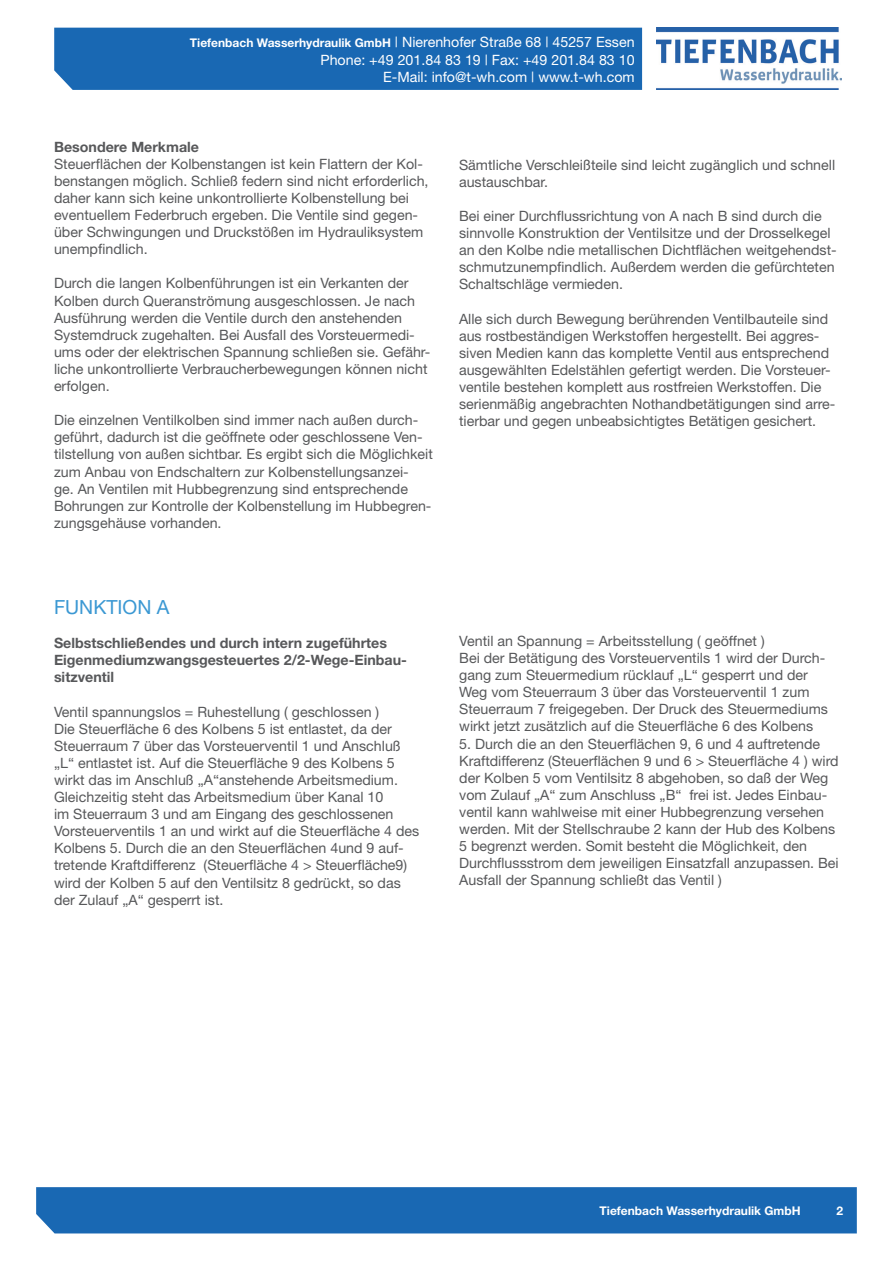
<style>
.page{position:relative;width:893px;height:1263px;background:#fff}
.page>*{position:absolute;margin:0;border:0;box-sizing:border-box;transform-origin:0 0}
.t1{font:19.5px "Helvetica Neue";color:#3b98d3}
.t2{font:14.25px/17.1px "Helvetica Neue";color:#57585a}
.t3{font:14.25px/17.1px "Helvetica Neue";color:#fff;text-align:right}
.t4{font:700 14.25px/17.1px "Helvetica Neue";color:#57585a}
.t5{font:700 12px "Helvetica Neue";color:#fff}
.s1{font-weight:700;font-size:12px}
</style>
<div class="page">
<div style="left:54px;top:28px;width:588px;height:62px;background:#1968b3"></div>
<div style="left:36px;top:1187px;width:821px;height:46px;background:#1968b3"></div>
<img style="left:656px;top:28px;width:186px;height:62px">
<p class="t3" style="left:190px;top:34px;width:446px"><span class="s1">Tiefenbach Wasserhydraulik GmbH</span> | Nierenhofer Straße 68 | 45257 Essen<br>Phone: +49 201.84 83 19 | Fax: +49 201.84 83 10<br>E-Mail: info@t-wh.com | www.t-wh.com</p>
<p class="t4" style="left:54px;top:138px;width:147px">Besondere Merkmale</p>
<p class="t2" style="left:54px;top:155px;width:376px">Steuerflächen der Kolbenstangen ist kein Flattern der Kol&shy;benstangen möglich. Schließ federn sind nicht erforderlich, daher kann sich keine unkontrollierte Kolbenstellung bei eventuellem Federbruch ergeben. Die Ventile sind gegen&shy;über Schwingungen und Druckstößen im Hydrauliksystem unempfindlich.</p>
<p class="t2" style="left:54px;top:275px;width:378px">Durch die langen Kolbenführungen ist ein Verkanten der Kolben durch Queranströmung ausgeschlossen. Je nach Ausführung werden die Ventile durch den anstehenden Systemdruck zugehalten. Bei Ausfall des Vorsteuermedi&shy;ums oder der elektrischen Spannung schließen sie. Gefähr&shy;liche unkontrollierte Verbraucherbewegungen können nicht erfolgen.</p>
<p class="t2" style="left:54px;top:411px;width:380px">Die einzelnen Ventilkolben sind immer nach außen durch&shy;geführt, dadurch ist die geöffnete oder geschlossene Ven&shy;tilstellung von außen sichtbar. Es ergibt sich die Möglichkeit zum Anbau von Endschaltern zur Kolbenstellungsanzei-<br>ge. An Ventilen mit Hubbegrenzung sind entsprechende Bohrungen zur Kontrolle der Kolbenstellung im Hubbegren&shy;zungsgehäuse vorhanden.</p>
<p class="t2" style="left:459px;top:156px;width:378px">Sämtliche Verschleißteile sind leicht zugänglich und schnell austauschbar.</p>
<p class="t2" style="left:459px;top:207px;width:379px">Bei einer Durchflussrichtung von A nach B sind durch die sinnvolle Konstruktion der Ventilsitze und der Drosselkegel an den Kolbe ndie metallischen Dichtflächen weitgehendst&shy;schmutzunempfindlich. Außerdem werden die gefürchteten Schaltschläge vermieden.</p>
<p class="t2" style="left:459px;top:310px;width:378px">Alle sich durch Bewegung berührenden Ventilbauteile sind aus rostbeständigen Werkstoffen hergestellt. Bei aggres&shy;siven Medien kann das komplette Ventil aus entsprechend ausgewählten Edelstählen gefertigt werden. Die Vorsteuer&shy;ventile bestehen komplett aus rostfreien Werkstoffen. Die serienmäßig angebrachten Nothandbetätigungen sind arre&shy;tierbar und gegen unbeabsichtigtes Betätigen gesichert.</p>
<p class="t1" style="left:54px;top:595px;width:117px">FUNKTION A</p>
<p class="t4" style="left:54px;top:634px;width:354px">Selbstschließendes und durch intern zugeführtes<br>Eigenmediumzwangsgesteuertes 2/2-Wege-Einbau&shy;sitzventil</p>
<p class="t2" style="left:54px;top:703px;width:327px">Ventil spannungslos = Ruhestellung ( geschlossen )</p>
<p class="t2" style="left:54px;top:720px;width:367px">Die Steuerfläche 6 des Kolbens 5 ist entlastet, da der Steuerraum 7 über das Vorsteuerventil 1 und Anschluß „L“ entlastet ist. Auf die Steuerfläche 9 des Kolbens 5 wirkt das im Anschluß „A“anstehende Arbeitsmedium.<br>Gleichzeitig steht das Arbeitsmedium über Kanal 10<br>im Steuerraum 3 und am Eingang des geschlossenen Vorsteuerventils 1 an und wirkt auf die Steuerfläche 4 des Kolbens 5. Durch die an den Steuerflächen 4und 9 auf&shy;tretende Kraftdifferenz (Steuerfläche 4 &gt; Steuerfläche9) wird der Kolben 5 auf den Ventilsitz 8 gedrückt, so das der Zulauf „A“ gesperrt ist.</p>
<p class="t2" style="left:459px;top:632px;width:307px">Ventil an Spannung = Arbeitsstellung ( geöffnet )</p>
<p class="t2" style="left:459px;top:649px;width:370px">Bei der Betätigung des Vorsteuerventils 1 wird der Durch&shy;gang zum Steuermedium rücklauf „L“ gesperrt und der Weg vom Steuerraum 3 über das Vorsteuerventil 1 zum Steuerraum 7 freigegeben. Der Druck des Steuermediums wirkt jetzt zusätzlich auf die Steuerfläche 6 des Kolbens</p>
<p class="t2" style="left:459px;top:735px;width:381px">5. Durch die an den Steuerflächen 9, 6 und 4 auftretende Kraftdifferenz (Steuerflächen 9 und 6 &gt; Steuerfläche 4 ) wird der Kolben 5 vom Ventilsitz 8 abgehoben, so daß der Weg vom Zulauf „A“ zum Anschluss „B“ frei ist. Jedes Einbau&shy;ventil kann wahlweise mit einer Hubbegrenzung versehen werden. Mit der Stellschraube 2 kann der Hub des Kolbens 5 begrenzt werden. Somit besteht die Möglichkeit, den Durchflussstrom dem jeweiligen Einsatzfall anzupassen. Bei Ausfall der Spannung schließt das Ventil )</p>
<p class="t5" style="left:600px;top:1203px;width:203px">Tiefenbach Wasserhydraulik GmbH</p>
<p class="t5" style="left:836px;top:1203px;width:8px">2</p>
</div>
